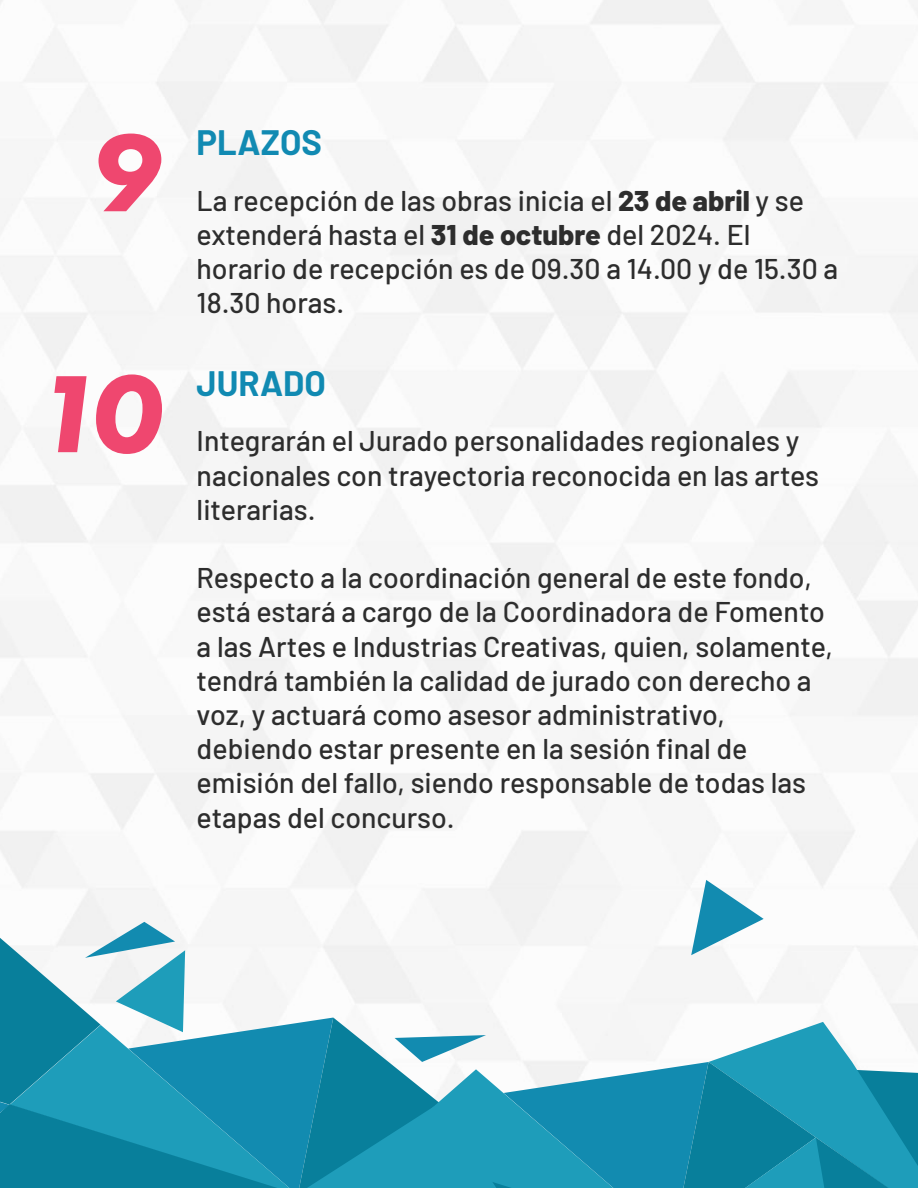
<style>
.page{position:relative;width:918px;height:1188px;background:#fff}
.page>*{position:absolute;margin:0;border:0;box-sizing:border-box;transform-origin:0 0}
.t1{font:italic 700 114px "Futura 76";color:#ef476f}
.t2{font:700 34.5px "Barlow";color:#118ab2}
.t3{font:500 28.5px/34.2px "Barlow";color:#2d2d2d}
.s1{font-weight:800}
</style>
<div class="page">
<svg style="left:0;top:880px;width:918px;height:308px"></svg>
<h1 class="t1" style="left:93px;top:86px;width:70px">9</h1>
<h1 class="t1" style="left:35px;top:327px;width:128px">10</h1>
<p class="t2" style="left:197px;top:117px;width:127px">PLAZOS</p>
<p class="t3" style="left:197px;top:181px;width:643px">La recepción de las obras inicia el <span class="s1">23 de abril</span> y se extenderá hasta el <span class="s1">31 de octubre</span> del 2024. El horario de recepción es de 09.30 a 14.00 y de 15.30 a 18.30 horas.</p>
<p class="t2" style="left:197px;top:358px;width:131px">JURADO</p>
<p class="t3" style="left:197px;top:422px;width:624px">Integrarán el Jurado personalidades regionales y nacionales con trayectoria reconocida en las artes literarias.</p>
<p class="t3" style="left:197px;top:559px;width:638px">Respecto a la coordinación general de este fondo, está estará a cargo de la Coordinadora de Fomento a las Artes e Industrias Creativas, quien, solamente, tendrá también la calidad de jurado con derecho a voz, y actuará como asesor administrativo, debiendo estar presente en la sesión final de emisión del fallo, siendo responsable de todas las etapas del concurso.</p>
</div>
